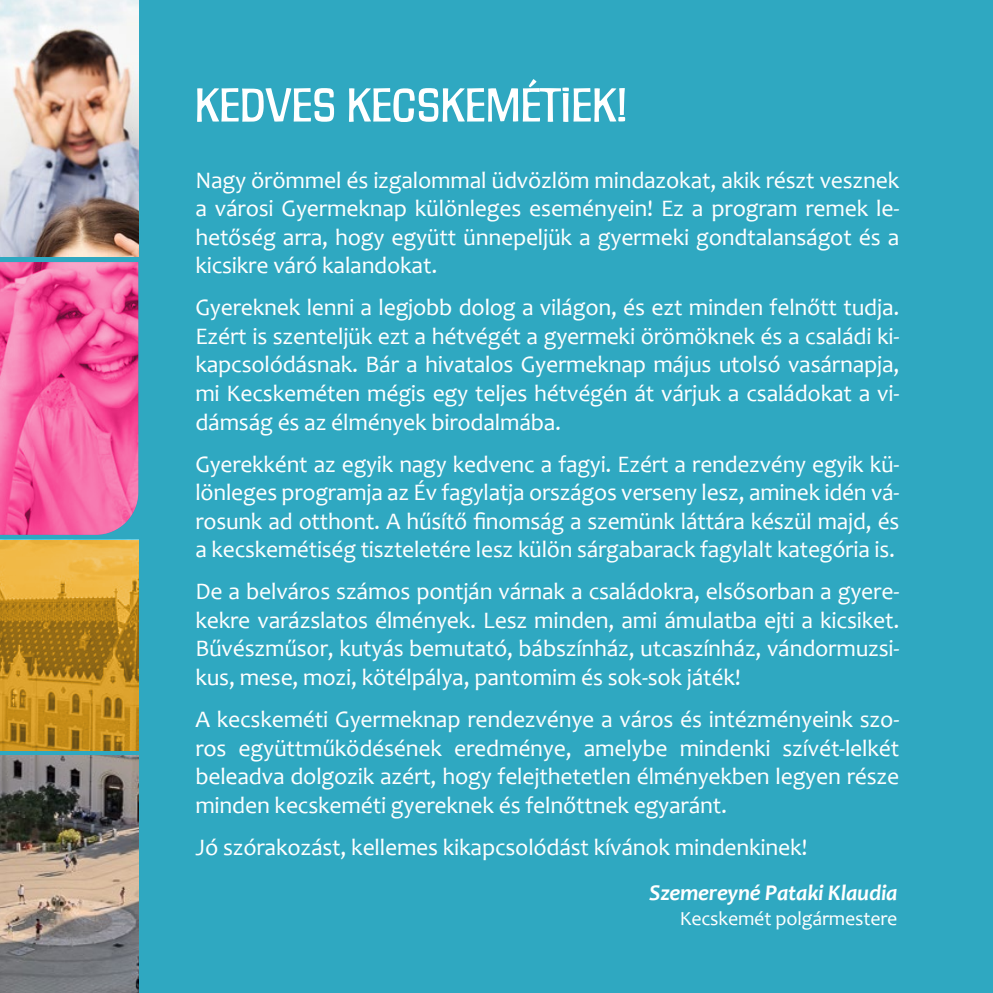
<style>
.page{position:relative;width:993px;height:993px;background:#fff}
.page>*{position:absolute;margin:0;border:0;box-sizing:border-box;transform-origin:0 0}
.t1{font:52.5px "Filmotype Maxwell";letter-spacing:.02em;color:#fff}
.t2{font:23.75px/28.5px "Candara";letter-spacing:-.01em;color:#fff;text-align:justify}
.t3{font:italic 700 22.5px "Candara";letter-spacing:-.01em;color:#fff}
.t4{font:20px "Candara";letter-spacing:-.01em;color:#fff}
</style>
<div class="page">
<div style="left:0;top:0;width:992px;height:992px;background:#2fa8c1"></div>
<img style="left:0;top:0;width:138px;height:256px">
<img style="left:0;top:262px;width:138px;height:272px">
<img style="left:0;top:755px;width:138px;height:237px">
<img style="left:0;top:539px;width:138px;height:211px">
<h1 class="t1" style="left:195px;top:76px;width:432px">KEDVES KECSKEMÉTIEK!</h1>
<p class="t2" style="left:195px;top:166px;width:705px">Nagy örömmel és izgalommal üdvözlöm mindazokat, akik részt vesznek a városi Gyermeknap különleges eseményein! Ez a program remek le&shy;hetőség arra, hogy együtt ünnepeljük a gyermeki gondtalanságot és a kicsikre váró kalandokat.</p>
<p class="t2" style="left:195px;top:293px;width:705px">Gyereknek lenni a legjobb dolog a világon, és ezt minden felnőtt tudja.<br>Ezért is szenteljük ezt a hétvégét a gyermeki örömöknek és a családi ki&shy;kapcsolódásnak. Bár a hivatalos Gyermeknap május utolsó vasárnapja, mi Kecskeméten mégis egy teljes hétvégén át várjuk a családokat a vi&shy;dámság és az élmények birodalmába.</p>
<p class="t2" style="left:195px;top:449px;width:705px">Gyerekként az egyik nagy kedvenc a fagyi. Ezért a rendezvény egyik kü&shy;lönleges programja az Év fagylatja országos verseny lesz, aminek idén vá&shy;rosunk ad otthont. A hűsítő finomság a szemünk láttára készül majd, és a kecskemétiség tiszteletére lesz külön sárgabarack fagylalt kategória is.</p>
<p class="t2" style="left:195px;top:577px;width:705px">De a belváros számos pontján várnak a családokra, elsősorban a gyere&shy;kekre varázslatos élmények. Lesz minden, ami ámulatba ejti a kicsiket.<br>Bűvészműsor, kutyás bemutató, bábszínház, utcaszínház, vándormuzsi&shy;kus, mese, mozi, kötélpálya, pantomim és sok-sok játék!</p>
<p class="t2" style="left:195px;top:704px;width:705px">A kecskeméti Gyermeknap rendezvénye a város és intézményeink szo&shy;ros együttműködésének eredménye, amelybe mindenki szívét-lelkét beleadva dolgozik azért, hogy felejthetetlen élményekben legyen része minden kecskeméti gyereknek és felnőttnek egyaránt.</p>
<p class="t2" style="left:195px;top:832px;width:613px">Jó szórakozást, kellemes kikapcsolódást kívánok mindenkinek!</p>
<p class="t3" style="left:649px;top:878px;width:250px">Szemereyné Pataki Klaudia</p>
<p class="t4" style="left:679px;top:905px;width:219px">Kecskemét polgármestere</p>
</div>
